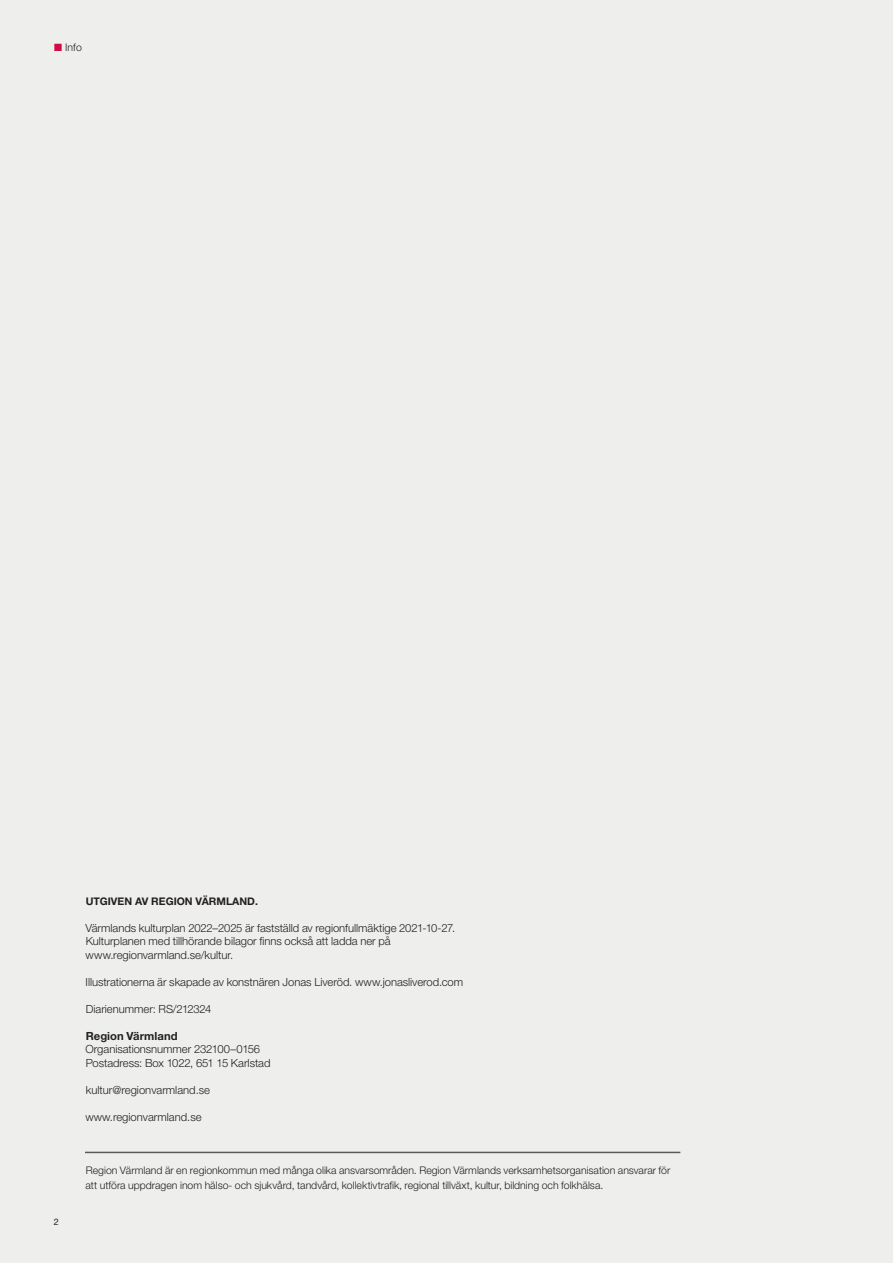
<style>
.page{position:relative;width:893px;height:1263px;background:#eeeeed}
.page>*{position:absolute;margin:0;border:0;box-sizing:border-box;transform-origin:0 0}
.t1{font:300 11.25px/13.5px "Helvetica Neue LT Pro";letter-spacing:-.005em;color:#231f20}
.t2{font:700 11.25px "Helvetica Neue LT Pro";letter-spacing:.005em;color:#231f20}
.t3{font:300 10.5px/15px "Helvetica Neue LT Pro";color:#231f20}
.t4{font:700 10.5px "Helvetica Neue LT Pro";color:#231f20}
.t5{font:9px "Helvetica Neue LT Pro";color:#231f20}
.s1{color:#d20d44}
</style>
<div class="page">
<hr style="left:85px;top:1152px;width:595px;height:1px;background:#57585a">
<p class="t3" style="left:54px;top:39px;width:29px"><span class="s1">■</span> Info</p>
<p class="t4" style="left:86px;top:894px;width:174px">UTGIVEN AV REGION VÄRMLAND.</p>
<p class="t1" style="left:85px;top:921px;width:371px">Värmlands kulturplan 2022–2025 är fastställd av regionfullmäktige 2021-10-27.<br>Kulturplanen med tillhörande bilagor finns också att ladda ner på www.regionvarmland.se/kultur.</p>
<p class="t1" style="left:86px;top:975px;width:379px">Illustrationerna är skapade av konstnären Jonas Liveröd. www.jonasliverod.com</p>
<p class="t1" style="left:86px;top:1002px;width:127px">Diarienummer: RS/212324</p>
<p class="t2" style="left:86px;top:1029px;width:93px">Region Värmland</p>
<p class="t1" style="left:85px;top:1042px;width:186px">Organisationsnummer 232100–0156<br>Postadress: Box 1022, 651 15 Karlstad</p>
<p class="t1" style="left:86px;top:1083px;width:126px">kultur@regionvarmland.se</p>
<p class="t1" style="left:86px;top:1110px;width:118px">www.regionvarmland.se</p>
<p class="t5" style="left:54px;top:1216px;width:7px">2</p>
<p class="t3" style="left:86px;top:1162px;width:586px">Region Värmland är en regionkommun med många olika ansvarsområden. Region Värmlands verksamhetsorganisation ansvarar för att utföra uppdragen inom hälso- och sjukvård, tandvård, kollektivtrafik, regional tillväxt, kultur, bildning och folkhälsa.</p>
</div>
